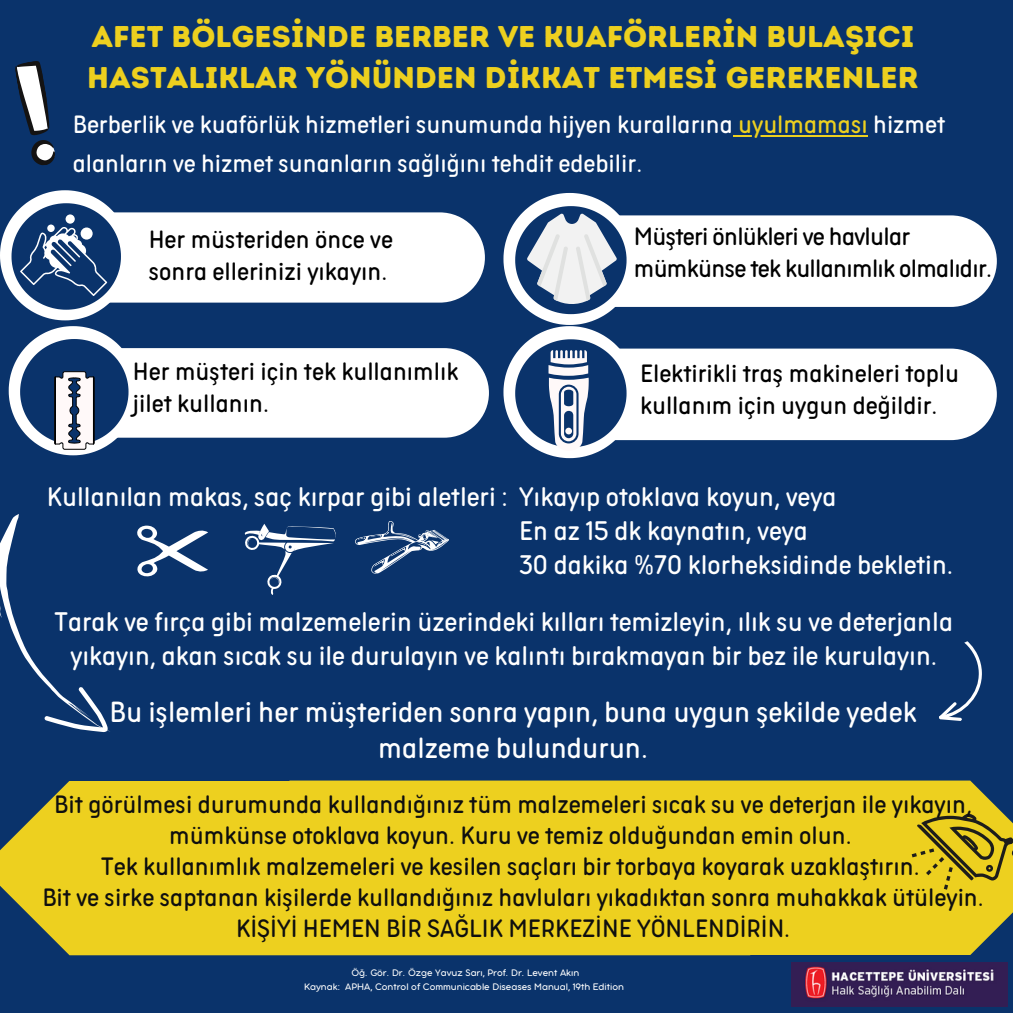
<style>
.page{position:relative;width:1013px;height:1013px;background:#fff}
.page>*{position:absolute;margin:0;border:0;box-sizing:border-box;transform-origin:0 0}
.t1{font:32px/36.5px "Aristotelica Pro Cnd Txt";color:#fff;text-align:center}
.t2{font:30px/41.2px "Intro Rust Base";color:#edd01f}
.t3{font:29.5px/33.8px "Aristotelica Pro Cnd Txt";color:#fff;text-align:center}
.t4{font:27.62px/31.1px "Aristotelica Pro Cnd Txt";color:#0f0f0f;text-align:center}
.t5{font:27.5px/31.9px "Aristotelica Pro Cnd Txt";color:#000}
.t6{font:27.5px/38.5px "Aristotelica Pro Cnd Txt";color:#fff}
.t7{font:27.5px/31.9px "Aristotelica Pro Cnd Txt";letter-spacing:-.025em;color:#000}
.t8{font:10.25px/13.8px "Aristotelica Pro Tx";color:#fff;text-align:center}
.s1{color:#edd01f}
</style>
<div class="page">
<div style="left:0;top:0;width:1012px;height:1012px;background:#0a336b"></div>
<svg style="left:15px;top:61px;width:40px;height:105px"></svg>
<div style="left:636px;top:215px;width:360px;height:92px;background:#fff"></div>
<div style="left:636px;top:348px;width:360px;height:92px;background:#fff"></div>
<svg style="left:9px;top:326px;width:480px;height:129px"></svg>
<svg style="left:503px;top:193px;width:133px;height:265px"></svg>
<svg style="left:0;top:190px;width:485px;height:130px"></svg>
<svg style="left:137px;top:525px;width:71px;height:52px"></svg>
<svg style="left:355px;top:521px;width:94px;height:53px"></svg>
<svg style="left:244px;top:524px;width:92px;height:71px"></svg>
<svg style="left:0;top:781px;width:289px;height:174px;fill:#edd01f"></svg>
<div style="left:289px;top:780px;width:723px;height:175px;background:#edd01f"></div>
<svg style="left:0;top:514px;width:110px;height:219px"></svg>
<svg style="left:939px;top:641px;width:43px;height:80px"></svg>
<img style="left:792px;top:962px;width:215px;height:44px">
<svg style="left:911px;top:813px;width:101px;height:76px"></svg>
<hr style="left:733px;top:135px;width:134px;height:2px;background:#edd01f">
<p class="t2" style="left:87px;top:16px;width:833px">AFET BÖLGESİNDE BERBER VE KUAFÖRLERİN BULAŞICI<br>HASTALIKLAR YÖNÜNDEN DİKKAT ETMESİ GEREKENLER</p>
<p class="t6" style="left:73px;top:108px;width:873px">Berberlik ve kuaförlük hizmetleri sunumunda hijyen kurallarına <span class="s1">uyulmaması</span> hizmet alanların ve hizmet sunanların sağlığını tehdit edebilir.</p>
<p class="t5" style="left:149px;top:225px;width:246px">Her müsteriden önce ve sonra ellerinizi yıkayın.</p>
<p class="t7" style="left:634px;top:222px;width:360px">Müşteri önlükleri ve havlular mümkünse tek kullanımlık olmalıdır.</p>
<p class="t5" style="left:133px;top:358px;width:327px">Her müşteri için tek kullanımlık jilet kullanın.</p>
<p class="t5" style="left:640px;top:359px;width:320px">Elektirikli traş makineleri toplu kullanım için uygun değildir.</p>
<p class="t3" style="left:47px;top:482px;width:791px">Kullanılan makas, saç kırpar gibi aletleri : Yıkayıp otoklava koyun, veya</p>
<p class="t3" style="left:519px;top:516px;width:435px;text-align:left">En az 15 dk kaynatın, veya<br>30 dakika %70 klorheksidinde bekletin.</p>
<p class="t3" style="left:55px;top:607px;width:900px">Tarak ve fırça gibi malzemelerin üzerindeki kılları temizleyin, ılık su ve deterjanla yıkayın, akan sıcak su ile durulayın ve kalıntı bırakmayan bir bez ile kurulayın.</p>
<p class="t1" style="left:109px;top:695px;width:808px">Bu işlemleri her müşteriden sonra yapın, buna uygun şekilde yedek malzeme bulundurun.</p>
<p class="t4" style="left:42px;top:790px;width:943px">Bit görülmesi durumunda kullandığınız tüm malzemeleri sıcak su ve deterjan ile yıkayın, mümkünse otoklava koyun. Kuru ve temiz olduğundan emin olun.<br>Tek kullanımlık malzemeleri ve kesilen saçları bir torbaya koyarak uzaklaştırın.<br>Bit ve sirke saptanan kişilerde kullandığınız havluları yıkadıktan sonra muhakkak ütüleyin.<br>KİŞİYİ HEMEN BİR SAĞLIK MERKEZİNE YÖNLENDİRİN.</p>
<p class="t8" style="left:304px;top:966px;width:321px">Öğ. Gör. Dr. Özge Yavuz Sarı, Prof. Dr. Levent Akın<br>Kaynak: APHA, Control of Communicable Diseases Manual, 19th Edition</p>
</div>
